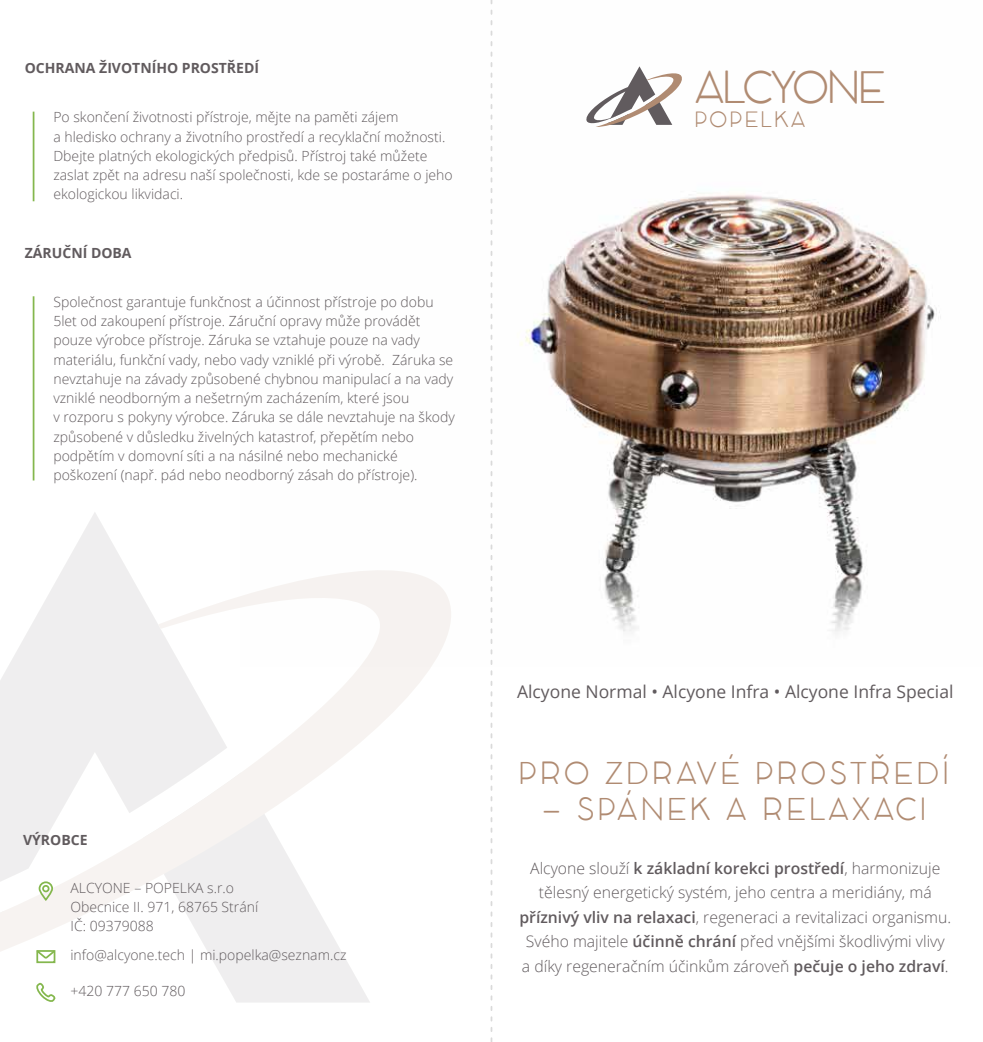
<style>
.page{position:relative;width:983px;height:1042px;background:#fff}
.page>*{position:absolute;margin:0;border:0;box-sizing:border-box;transform-origin:0 0}
.t1{font:300 43.23px "COCOMAT";letter-spacing:-.06em;color:#b08b72}
.t2{font:300 30.1px "COCOMAT";letter-spacing:.1em;color:#b08b72}
.t3{font:300 21px "COCOMAT";letter-spacing:.1em;color:#b08b72}
.t4{font:17.5px "Open Sans";color:#615b5e}
.t5{font:300 15.75px/24.5px "Open Sans";color:#615b5e;text-align:center}
.t6{font:300 14px/19.2px "Open Sans";color:#615b5e}
.t7{font:700 14px "Open Sans";color:#615b5e}
.s1{font-weight:600}
</style>
<div class="page">
<img style="left:492px;top:0;width:449px;height:664px">
<svg style="left:73px;top:512px;width:44px;height:40px;fill:#f0f0f0"></svg>
<svg style="left:0;top:552px;width:451px;height:450px"></svg>
<svg style="left:584px;top:66px;width:100px;height:61px"></svg>
<svg style="left:490px;top:0;width:2px;height:1042px"></svg>
<hr style="left:33px;top:112px;width:1px;height:89px;background:#84b74d">
<hr style="left:33px;top:296px;width:1px;height:184px;background:#84b74d">
<div style="left:42px;top:885px;width:7px;height:7px;border:2px solid #84b74d;border-radius:50%"></div>
<div style="left:39px;top:881px;width:14px;height:19px;border:2px solid #84b74d;border-radius:6px"></div>
<svg style="left:35px;top:982px;width:23px;height:20px"></svg>
<svg style="left:35px;top:948px;width:22px;height:12px"></svg>
<div style="left:36px;top:950px;width:19px;height:13px;border:2px solid #84b74d"></div>
<p class="t7" style="left:25px;top:58px;width:236px">OCHRANA ŽIVOTNÍHO PROSTŘEDÍ</p>
<p class="t6" style="left:53px;top:107px;width:400px">Po skončení životnosti přístroje, mějte na paměti zájem<br>a hledisko ochrany a životního prostředí a recyklační možnosti.<br>Dbejte platných ekologických předpisů. Přístroj také můžete zaslat zpět na adresu naší společnosti, kde se postaráme o jeho ekologickou likvidaci.</p>
<p class="t7" style="left:25px;top:243px;width:108px">ZÁRUČNÍ DOBA</p>
<p class="t6" style="left:53px;top:292px;width:403px">Společnost garantuje funkčnost a účinnost přístroje po dobu 5let od zakoupení přístroje. Záruční opravy může provádět pouze výrobce přístroje. Záruka se vztahuje pouze na vady materiálu, funkční vady, nebo vady vzniklé při výrobě. Záruka se nevztahuje na závady způsobené chybnou manipulací a na vady vzniklé neodborným a nešetrným zacházením, které jsou<br>v rozporu s pokyny výrobce. Záruka se dále nevztahuje na škody způsobené v důsledku živelných katastrof, přepětím nebo podpětím v domovní síti a na násilné nebo mechanické poškození (např. pád nebo neodborný zásah do přístroje).</p>
<h1 class="t1" style="left:694px;top:62px;width:193px">ALCYONE</h1>
<h3 class="t3" style="left:694px;top:107px;width:113px">POPELKA</h3>
<p class="t7" style="left:23px;top:830px;width:66px">VÝROBCE</p>
<p class="t6" style="left:70px;top:877px;width:189px">ALCYONE – POPELKA s.r.o<br>Obecnice II. 971, 68765 Strání<br>IČ: 09379088</p>
<p class="t6" style="left:70px;top:945px;width:277px">info@alcyone.tech | mi.popelka@seznam.cz</p>
<p class="t6" style="left:70px;top:981px;width:116px">+420 777 650 780</p>
<p class="t4" style="left:517px;top:680px;width:438px">Alcyone Normal • Alcyone Infra • Alcyone Infra Special</p>
<h2 class="t2" style="left:518px;top:756px;width:432px">PRO ZDRAVÉ PROSTŘEDÍ</h2>
<h2 class="t2" style="left:541px;top:792px;width:386px">– SPÁNEK A RELAXACI</h2>
<p class="t5" style="left:519px;top:855px;width:433px">Alcyone slouží <span class="s1">k základní korekci prostředí</span>, harmonizuje tělesný energetický systém, jeho centra a meridiány, má <span class="s1">příznivý vliv na relaxaci</span>, regeneraci a revitalizaci organismu.<br>Svého majitele <span class="s1">účinně chrání</span> před vnějšími škodlivými vlivy<br>a díky regeneračním účinkům zároveň <span class="s1">pečuje o jeho zdraví</span>.</p>
</div>
